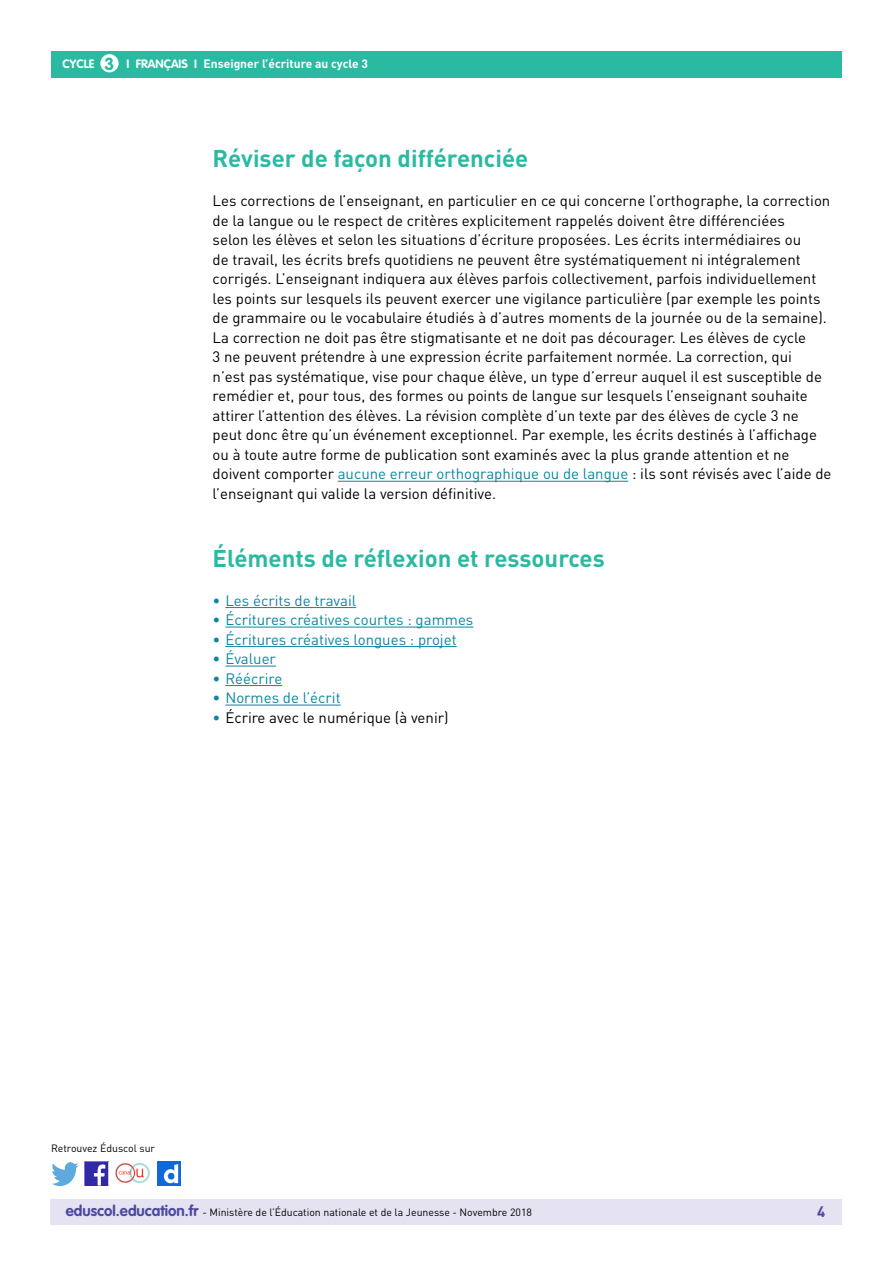
<style>
.page{position:relative;width:893px;height:1263px;background:#fff}
.page>*{position:absolute;margin:0;border:0;box-sizing:border-box;transform-origin:0 0}
.t1{font:700 24px "DIN Pro";color:#2abaa2}
.t2{font:700 17.25px "VAG Rounded Std";color:#2abaa2}
.t3{font:15px/19.5px "DIN Pro";color:#000}
.t4{font:15px "DIN Pro";color:#0e869e}
.t5{font:700 15px "DIN Pro";color:#4b499e}
.t6{font:700 12px "DIN Pro";color:#fff}
.t7{font:700 12px "VAG Rounded Std";color:#fff}
.t8{font:10.5px "DIN Pro";color:#000}
.s1{color:#0e869e}
.s2{font-family:"VAG Rounded Std";font-weight:700;font-size:15px;color:#4b499e}
</style>
<div class="page">
<div style="left:50px;top:1199px;width:791px;height:26px;background:#e5e3f2"></div>
<div style="left:51px;top:51px;width:791px;height:27px;background:#2abaa2"></div>
<div style="left:100px;top:54px;width:19px;height:18px;background:#fff;border-radius:50%"></div>
<img style="left:85px;top:1162px;width:23px;height:23px">
<img style="left:51px;top:1163px;width:28px;height:22px">
<img style="left:158px;top:1162px;width:22px;height:23px">
<img style="left:115px;top:1162px;width:35px;height:21px">
<hr style="left:338px;top:481px;width:290px;height:1px;background:#0e869e">
<hr style="left:225px;top:607px;width:131px;height:1px;background:#0e869e">
<hr style="left:225px;top:627px;width:248px;height:1px;background:#0e869e">
<hr style="left:225px;top:646px;width:232px;height:1px;background:#0e869e">
<hr style="left:225px;top:666px;width:51px;height:1px;background:#0e869e">
<hr style="left:225px;top:685px;width:57px;height:1px;background:#0e869e">
<hr style="left:225px;top:705px;width:116px;height:1px;background:#0e869e">
<p class="t2" style="left:105px;top:53px;width:11px">3</p>
<p class="t6" style="left:204px;top:56px;width:166px">Enseigner l’écriture au cycle 3</p>
<p class="t7" style="left:63px;top:57px;width:33px">CYCLE</p>
<p class="t7" style="left:127px;top:57px;width:72px">I FRANÇAIS I</p>
<h1 class="t1" style="left:213px;top:143px;width:317px">Réviser de façon différenciée</h1>
<p class="t3" style="left:213px;top:191px;width:620px">Les corrections de l’enseignant, en particulier en ce qui concerne l’orthographe, la correction de la langue ou le respect de critères explicitement rappelés doivent être différenciées<br>selon les élèves et selon les situations d’écriture proposées. Les écrits intermédiaires ou<br>de travail, les écrits brefs quotidiens ne peuvent être systématiquement ni intégralement corrigés. L’enseignant indiquera aux élèves parfois collectivement, parfois individuellement les points sur lesquels ils peuvent exercer une vigilance particulière (par exemple les points de grammaire ou le vocabulaire étudiés à d’autres moments de la journée ou de la semaine).<br>La correction ne doit pas être stigmatisante et ne doit pas décourager. Les élèves de cycle<br>3 ne peuvent prétendre à une expression écrite parfaitement normée. La correction, qui<br>n’est pas systématique, vise pour chaque élève, un type d’erreur auquel il est susceptible de remédier et, pour tous, des formes ou points de langue sur lesquels l’enseignant souhaite attirer l’attention des élèves. La révision complète d’un texte par des élèves de cycle 3 ne peut donc être qu’un événement exceptionnel. Par exemple, les écrits destinés à l’affichage ou à toute autre forme de publication sont examinés avec la plus grande attention et ne doivent comporter <span class="s1">aucune erreur orthographique ou de langue</span> : ils sont révisés avec l’aide de l’enseignant qui valide la version définitive.</p>
<h1 class="t1" style="left:213px;top:542px;width:394px">Éléments de réflexion et ressources</h1>
<p class="t4" style="left:213px;top:591px;width:145px">• Les écrits de travail</p>
<p class="t4" style="left:213px;top:610px;width:262px">• Écritures créatives courtes : gammes</p>
<p class="t4" style="left:213px;top:630px;width:246px">• Écritures créatives longues : projet</p>
<p class="t4" style="left:213px;top:649px;width:65px">• Évaluer</p>
<p class="t4" style="left:213px;top:669px;width:71px">• Réécrire</p>
<p class="t4" style="left:213px;top:688px;width:130px">• Normes de l’écrit</p>
<p class="t3" style="left:213px;top:707px;width:237px"><span class="s1">•</span> Écrire avec le numérique (à venir)</p>
<p class="t8" style="left:51px;top:1141px;width:106px">Retrouvez Éduscol sur</p>
<p class="t8" style="left:66px;top:1205px;width:468px"><span class="s2">eduscol.education.fr</span> - Ministère de l’Éducation nationale et de la Jeunesse - Novembre 2018</p>
<p class="t5" style="left:817px;top:1201px;width:10px">4</p>
</div>
